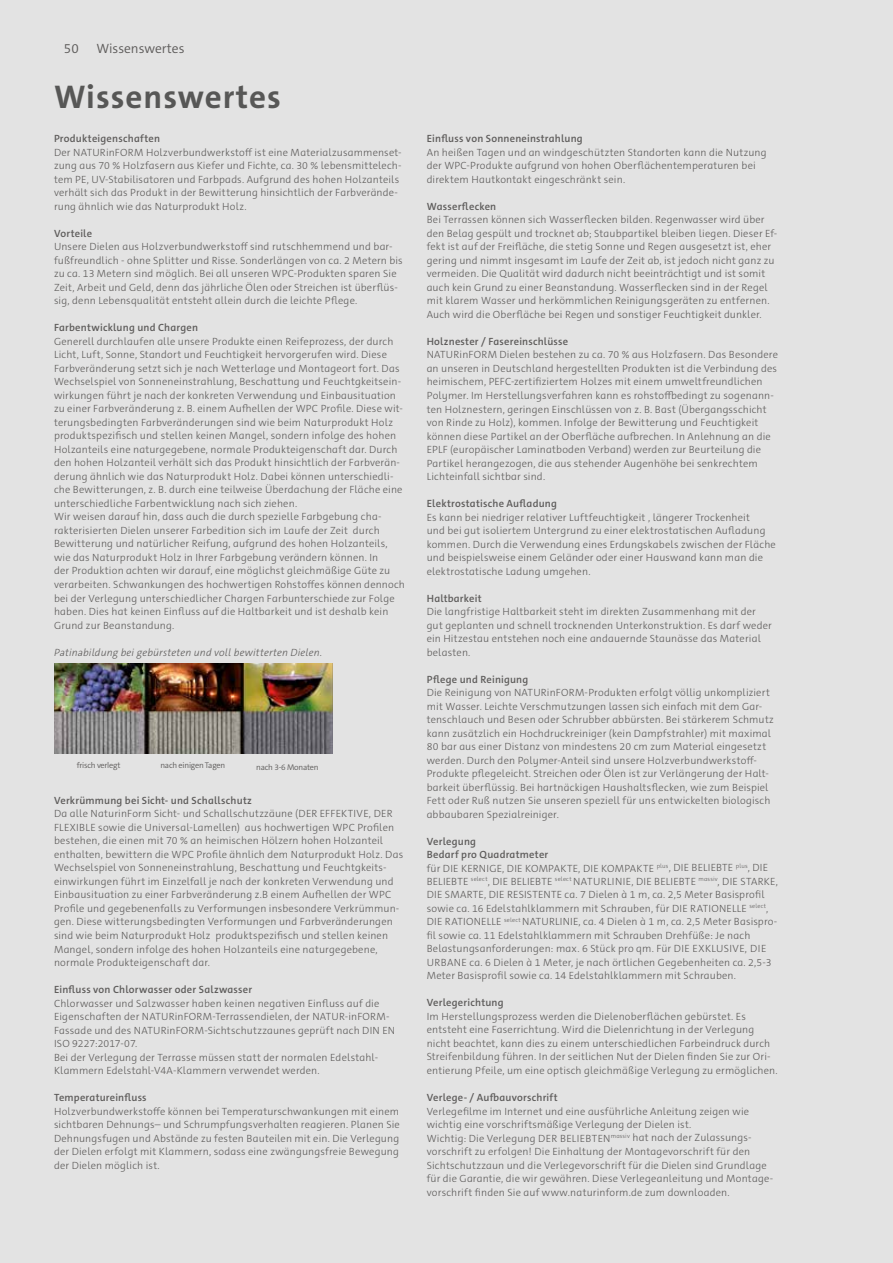
<style>
.page{position:relative;width:893px;height:1263px;background:#e3e3e3}
.page>*{position:absolute;margin:0;border:0;box-sizing:border-box;transform-origin:0 0}
.t1{font:700 33px "The Sans C5";letter-spacing:.03em;color:#575756}
.t2{font:300 13.5px "The Sans C5";color:#5d5b5a}
.t3{font:300 10.5px/13.5px "The Sans C5";letter-spacing:.015em;color:#5d5b5a}
.t4{font:600 10.5px "The Sans C5";letter-spacing:.02em;color:#5d5b5a}
.t5{font:italic 300 10.5px "The Sans C5";letter-spacing:.01em;color:#5d5b5a}
.t6{font:300 8.25px "The Sans C5";letter-spacing:-.025em;color:#5d5b5a}
.s1{font-weight:600}
</style>
<div class="page">
<img style="left:54px;top:663px;width:279px;height:91px">
<p class="t2" style="left:64px;top:39px;width:16px">50</p>
<p class="t2" style="left:96px;top:39px;width:90px">Wissenswertes</p>
<h1 class="t1" style="left:54px;top:76px;width:229px">Wissenswertes</h1>
<p class="t4" style="left:54px;top:132px;width:108px">Produkteigenschaften</p>
<p class="t3" style="left:54px;top:146px;width:349px">Der NATURinFORM Holzverbundwerkstoff ist eine Materialzusammenset&shy;zung aus 70 % Holzfasern aus Kiefer und Fichte, ca. 30 % lebensmittelech&shy;tem PE, UV-Stabilisatoren und Farbpads. Aufgrund des hohen Holzanteils verhält sich das Produkt in der Bewitterung hinsichtlich der Farbverände&shy;rung ähnlich wie das Naturprodukt Holz.</p>
<p class="t4" style="left:54px;top:227px;width:40px">Vorteile</p>
<p class="t3" style="left:54px;top:240px;width:350px">Unsere Dielen aus Holzverbundwerkstoff sind rutschhemmend und bar&shy;fußfreundlich - ohne Splitter und Risse. Sonderlängen von ca. 2 Metern bis zu ca. 13 Metern sind möglich. Bei all unseren WPC-Produkten sparen Sie Zeit, Arbeit und Geld, denn das jährliche Ölen oder Streichen ist überflüs&shy;sig, denn Lebensqualität entsteht allein durch die leichte Pflege.</p>
<p class="t4" style="left:54px;top:321px;width:146px">Farbentwicklung und Chargen</p>
<p class="t3" style="left:54px;top:335px;width:353px">Generell durchlaufen alle unsere Produkte einen Reifeprozess, der durch Licht, Luft, Sonne, Standort und Feuchtigkeit hervorgerufen wird. Diese Farbveränderung setzt sich je nach Wetterlage und Montageort fort. Das Wechselspiel von Sonneneinstrahlung, Beschattung und Feuchtgkeitsein&shy;wirkungen führt je nach der konkreten Verwendung und Einbausituation zu einer Farbveränderung z. B. einem Aufhellen der WPC Profile. Diese wit&shy;terungsbedingten Farbveränderungen sind wie beim Naturprodukt Holz produktspezifisch und stellen keinen Mangel, sondern infolge des hohen Holzanteils eine naturgegebene, normale Produkteigenschaft dar. Durch den hohen Holzanteil verhält sich das Produkt hinsichtlich der Farbverän&shy;derung ähnlich wie das Naturprodukt Holz. Dabei können unterschiedli&shy;che Bewitterungen, z. B. durch eine teilweise Überdachung der Fläche eine unterschiedliche Farbentwicklung nach sich ziehen.<br>Wir weisen darauf hin, dass auch die durch spezielle Farbgebung cha&shy;rakterisierten Dielen unserer Farbedition sich im Laufe der Zeit durch Bewitterung und natürlicher Reifung, aufgrund des hohen Holzanteils, wie das Naturprodukt Holz in Ihrer Farbgebung verändern können. In<br>der Produktion achten wir darauf, eine möglichst gleichmäßige Güte zu verarbeiten. Schwankungen des hochwertigen Rohstoffes können dennoch bei der Verlegung unterschiedlicher Chargen Farbunterschiede zur Folge haben. Dies hat keinen Einfluss auf die Haltbarkeit und ist deshalb kein Grund zur Beanstandung.</p>
<p class="t5" style="left:54px;top:645px;width:270px">Patinabildung bei gebürsteten und voll bewitterten Dielen.</p>
<p class="t6" style="left:77px;top:760px;width:45px">frisch verlegt</p>
<p class="t6" style="left:160px;top:760px;width:66px">nach einigen Tagen</p>
<p class="t6" style="left:256px;top:762px;width:64px">nach 3-6 Monaten</p>
<p class="t4" style="left:54px;top:794px;width:199px">Verkrümmung bei Sicht- und Schallschutz</p>
<p class="t3" style="left:54px;top:807px;width:351px">Da alle NaturinForm Sicht- und Schallschutzzäune (DER EFFEKTIVE, DER FLEXIBLE sowie die Universal-Lamellen) aus hochwertigen WPC Profilen bestehen, die einen mit 70 % an heimischen Hölzern hohen Holzanteil enthalten, bewittern die WPC Profile ähnlich dem Naturprodukt Holz. Das Wechselspiel von Sonneneinstrahlung, Beschattung und Feuchtgkeits&shy;einwirkungen führt im Einzelfall je nach der konkreten Verwendung und Einbausituation zu einer Farbveränderung z.B einem Aufhellen der WPC Profile und gegebenenfalls zu Verformungen insbesondere Verkrümmun&shy;gen. Diese witterungsbedingten Verformungen und Farbveränderungen sind wie beim Naturprodukt Holz produktspezifisch und stellen keinen Mangel, sondern infolge des hohen Holzanteils eine naturgegebene, normale Produkteigenschaft dar.</p>
<p class="t4" style="left:54px;top:983px;width:200px">Einfluss von Chlorwasser oder Salzwasser</p>
<p class="t3" style="left:54px;top:996px;width:343px">Chlorwasser und Salzwasser haben keinen negativen Einfluss auf die Eigenschaften der NATURinFORM-Terrassendielen, der NATUR-inFORM-Fassade und des NATURinFORM-Sichtschutzzaunes geprüft nach DIN EN ISO 9227:2017-07.<br>Bei der Verlegung der Terrasse müssen statt der normalen Edelstahl-Klammern Edelstahl-V4A-Klammern verwendet werden.</p>
<p class="t4" style="left:54px;top:1091px;width:94px">Temperatureinfluss</p>
<p class="t3" style="left:54px;top:1104px;width:347px;text-align:justify">Holzverbundwerkstoffe können bei Temperaturschwankungen mit einem sichtbaren Dehnungs– und Schrumpfungsverhalten reagieren. Planen Sie Dehnungsfugen und Abstände zu festen Bauteilen mit ein. Die Verlegung der Dielen erfolgt mit Klammern, sodass eine zwängungsfreie Bewegung der Dielen möglich ist.</p>
<p class="t4" style="left:427px;top:132px;width:158px">Einfluss von Sonneneinstrahlung</p>
<p class="t3" style="left:427px;top:146px;width:341px">An heißen Tagen und an windgeschützten Standorten kann die Nutzung der WPC-Produkte aufgrund von hohen Oberflächentemperaturen bei direktem Hautkontakt eingeschränkt sein.</p>
<p class="t4" style="left:427px;top:200px;width:71px">Wasserflecken</p>
<p class="t3" style="left:427px;top:213px;width:352px">Bei Terrassen können sich Wasserflecken bilden. Regenwasser wird über den Belag gespült und trocknet ab; Staubpartikel bleiben liegen. Dieser Ef&shy;fekt ist auf der Freifläche, die stetig Sonne und Regen ausgesetzt ist, eher gering und nimmt insgesamt im Laufe der Zeit ab, ist jedoch nicht ganz zu vermeiden. Die Qualität wird dadurch nicht beeinträchtigt und ist somit auch kein Grund zu einer Beanstandung. Wasserflecken sind in der Regel mit klarem Wasser und herkömmlichen Reinigungsgeräten zu entfernen.<br>Auch wird die Oberfläche bei Regen und sonstiger Feuchtigkeit dunkler.</p>
<p class="t4" style="left:427px;top:335px;width:143px">Holznester / Fasereinschlüsse</p>
<p class="t3" style="left:427px;top:348px;width:353px">NATURinFORM Dielen bestehen zu ca. 70 % aus Holzfasern. Das Besondere an unseren in Deutschland hergestellten Produkten ist die Verbindung des heimischem, PEFC-zertifiziertem Holzes mit einem umweltfreundlichen Polymer. Im Herstellungsverfahren kann es rohstoffbedingt zu sogenann&shy;ten Holznestern, geringen Einschlüssen von z. B. Bast (Übergangsschicht von Rinde zu Holz), kommen. Infolge der Bewitterung und Feuchtigkeit können diese Partikel an der Oberfläche aufbrechen. In Anlehnung an die EPLF (europäischer Laminatboden Verband) werden zur Beurteilung die Partikel herangezogen, die aus stehender Augenhöhe bei senkrechtem Lichteinfall sichtbar sind.</p>
<p class="t4" style="left:427px;top:497px;width:132px">Elektrostatische Aufladung</p>
<p class="t3" style="left:427px;top:510px;width:351px">Es kann bei niedriger relativer Luftfeuchtigkeit , längerer Trockenheit<br>und bei gut isoliertem Untergrund zu einer elektrostatischen Aufladung kommen. Durch die Verwendung eines Erdungskabels zwischen der Fläche und beispielsweise einem Geländer oder einer Hauswand kann man die elektrostatische Ladung umgehen.</p>
<p class="t4" style="left:427px;top:591px;width:57px">Haltbarkeit</p>
<p class="t3" style="left:427px;top:605px;width:347px">Die langfristige Haltbarkeit steht im direkten Zusammenhang mit der gut geplanten und schnell trocknenden Unterkonstruktion. Es darf weder ein Hitzestau entstehen noch eine andauernde Staunässe das Material belasten.</p>
<p class="t4" style="left:427px;top:672px;width:103px">Pflege und Reinigung</p>
<p class="t3" style="left:427px;top:686px;width:349px">Die Reinigung von NATURinFORM-Produkten erfolgt völlig unkompliziert mit Wasser. Leichte Verschmutzungen lassen sich einfach mit dem Gar&shy;tenschlauch und Besen oder Schrubber abbürsten. Bei stärkerem Schmutz kann zusätzlich ein Hochdruckreiniger (kein Dampfstrahler) mit maximal 80 bar aus einer Distanz von mindestens 20 cm zum Material eingesetzt werden. Durch den Polymer-Anteil sind unsere Holzverbundwerkstoff-Produkte pflegeleicht. Streichen oder Ölen ist zur Verlängerung der Halt&shy;barkeit überflüssig. Bei hartnäckigen Haushaltsflecken, wie zum Beispiel Fett oder Ruß nutzen Sie unseren speziell für uns entwickelten biologisch abbaubaren Spezialreiniger.</p>
<p class="t3" style="left:427px;top:834px;width:353px"><span class="s1">Verlegung<br>Bedarf pro Quadratmeter<br></span>für DIE KERNIGE, DIE KOMPAKTE, DIE KOMPAKTE <sup>plus</sup>, DIE BELIEBTE <sup>plus</sup>, DIE BELIEBTE <sup>select</sup>, DIE BELIEBTE <sup>select</sup> NATURLINIE, DIE BELIEBTE <sup>massiv</sup>, DIE STARKE, DIE SMARTE, DIE RESISTENTE ca. 7 Dielen à 1 m, ca. 2,5 Meter Basisprofil sowie ca. 16 Edelstahlklammern mit Schrauben, für DIE RATIONELLE <sup>select</sup>, DIE RATIONELLE <sup>select</sup> NATURLINIE, ca. 4 Dielen à 1 m, ca. 2,5 Meter Basispro&shy;fil sowie ca. 11 Edelstahlklammern mit Schrauben Drehfüße: Je nach Belastungsanforderungen: max. 6 Stück pro qm. Für DIE EXKLUSIVE, DIE URBANE ca. 6 Dielen à 1 Meter, je nach örtlichen Gegebenheiten ca. 2,5-3<br>Meter Basisprofil sowie ca. 14 Edelstahlklammern mit Schrauben.</p>
<p class="t4" style="left:427px;top:996px;width:78px">Verlegerichtung</p>
<p class="t3" style="left:427px;top:1010px;width:352px">Im Herstellungsprozess werden die Dielenoberflächen gebürstet. Es entsteht eine Faserrichtung. Wird die Dielenrichtung in der Verlegung nicht beachtet, kann dies zu einem unterschiedlichen Farbeindruck durch Streifenbildung führen. In der seitlichen Nut der Dielen finden Sie zur Ori&shy;entierung Pfeile, um eine optisch gleichmäßige Verlegung zu ermöglichen.</p>
<p class="t4" style="left:427px;top:1091px;width:133px">Verlege- / Aufbauvorschrift</p>
<p class="t3" style="left:427px;top:1104px;width:348px">Verlegefilme im Internet und eine ausführliche Anleitung zeigen wie wichtig eine vorschriftsmäßige Verlegung der Dielen ist.<br>Wichtig: Die Verlegung DER BELIEBTEN<sup>massiv</sup> hat nach der Zulassungs&shy;vorschrift zu erfolgen! Die Einhaltung der Montagevorschrift für den Sichtschutzzaun und die Verlegevorschrift für die Dielen sind Grundlage für die Garantie, die wir gewähren. Diese Verlegeanleitung und Montage&shy;vorschrift finden Sie auf www.naturinform.de zum downloaden.</p>
</div>
